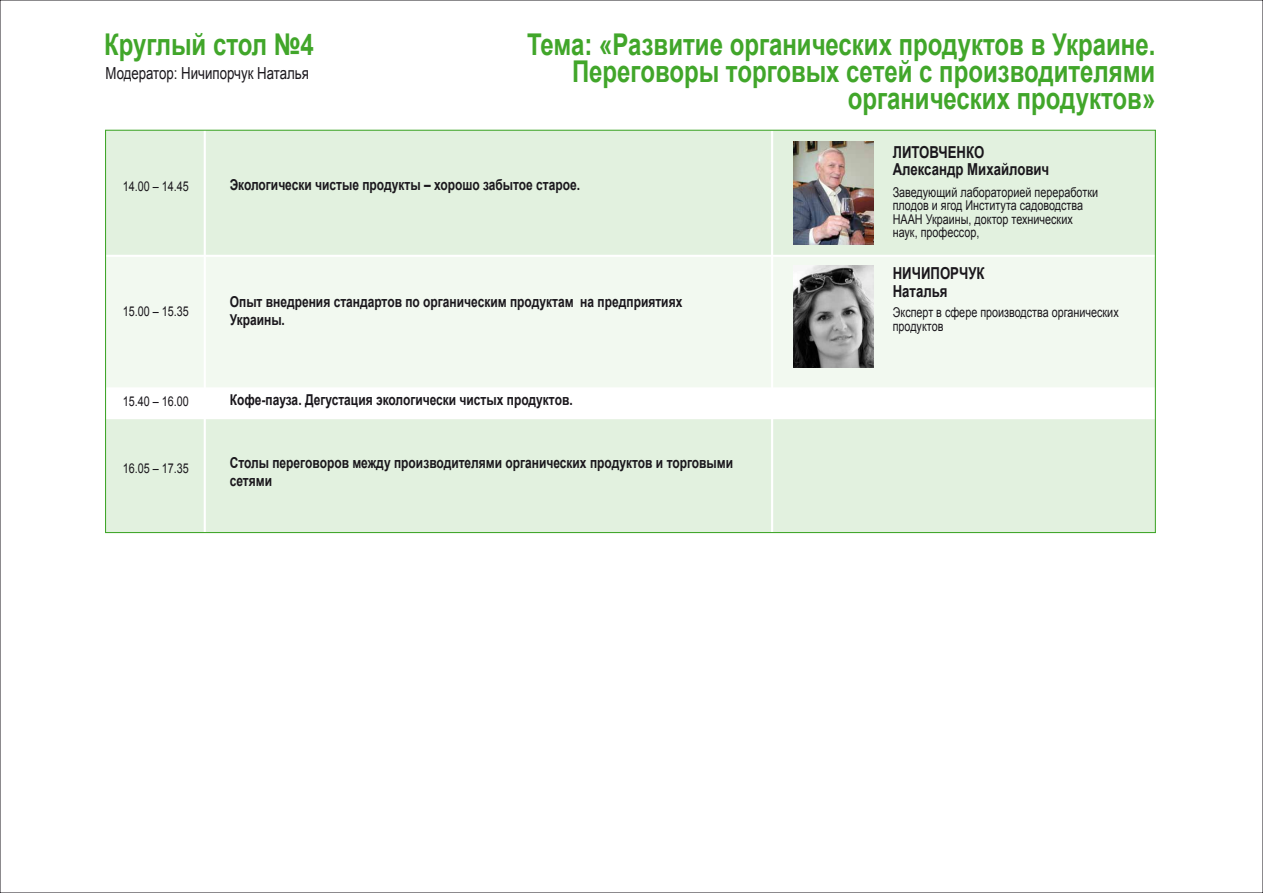
<style>
.page{position:relative;width:1263px;height:893px;background:#fff}
.page>*{position:absolute;margin:0;border:0;box-sizing:border-box;transform-origin:0 0}
.t1{font:700 30px/27px "Arial";color:#41a62a;text-align:right;scale:.8 1}
.t2{font:700 16.5px/17.2px "Arial";color:#1a171c;scale:.8 1}
.t3{font:16.5px "Arial";color:#1a171c;scale:.8 1}
.t4{font:700 15px/18px "Arial";color:#1a171c;scale:.8 1}
.t5{font:13.5px/13.5px "Arial";color:#1a171c;scale:.8 1}
</style>
<div class="page">
<div style="left:106px;top:418px;width:1049px;height:114px;background:#e2f1df"></div>
<div style="left:106px;top:130px;width:1049px;height:126px;background:#e2f1df"></div>
<div style="left:106px;top:256px;width:1049px;height:132px;background:#f2f9f0"></div>
<img style="left:793px;top:141px;width:80px;height:104px">
<hr style="left:106px;top:255px;width:1049px;height:2px;background:#fff">
<hr style="left:106px;top:387px;width:1049px;height:2px;background:#fff">
<hr style="left:106px;top:417px;width:1049px;height:2px;background:#fff">
<hr style="left:204px;top:129px;width:2px;height:403px;background:#fff">
<hr style="left:771px;top:131px;width:2px;height:401px;background:#fff">
<img style="left:793px;top:266px;width:80px;height:102px">
<h1 class="t1" style="left:104px;top:31px;width:264px">Круглый стол №4</h1>
<p class="t3" style="left:106px;top:62px;width:256px">Модератор: Ничипорчук Наталья</p>
<h1 class="t1" style="left:527px;top:31px;width:787px">Тема: «Развитие органических продуктов в Украине.<br>Переговоры торговых сетей с производителями органических продуктов»</h1>
<p class="t5" style="left:123px;top:179px;width:84px">14.00 – 14.45</p>
<p class="t5" style="left:123px;top:304px;width:84px">15.00 – 15.35</p>
<p class="t4" style="left:230px;top:176px;width:439px">Экологически чистые продукты – хорошо забытое старое.</p>
<p class="t4" style="left:230px;top:293px;width:567px">Опыт внедрения стандартов по органическим продуктам на предприятиях<br>Украины.</p>
<p class="t5" style="left:123px;top:395px;width:84px">15.40 – 16.00</p>
<p class="t4" style="left:230px;top:392px;width:430px">Кофе-пауза. Дегустация экологически чистых продуктов.</p>
<p class="t5" style="left:123px;top:462px;width:84px">16.05 – 17.35</p>
<p class="t4" style="left:230px;top:454px;width:631px">Столы переговоров между производителями органических продуктов и торговыми сетями</p>
<p class="t2" style="left:893px;top:144px;width:197px">ЛИТОВЧЕНКО<br>Александр Михайлович</p>
<p class="t5" style="left:893px;top:186px;width:258px">Заведующий лабораторией переработки плодов и ягод Института садоводства<br>НААН Украины, доктор технических наук, профессор,</p>
<p class="t2" style="left:893px;top:265px;width:116px">НИЧИПОРЧУК<br>Наталья</p>
<p class="t5" style="left:893px;top:306px;width:284px">Эксперт в сфере производства органических продуктов</p>
</div>
